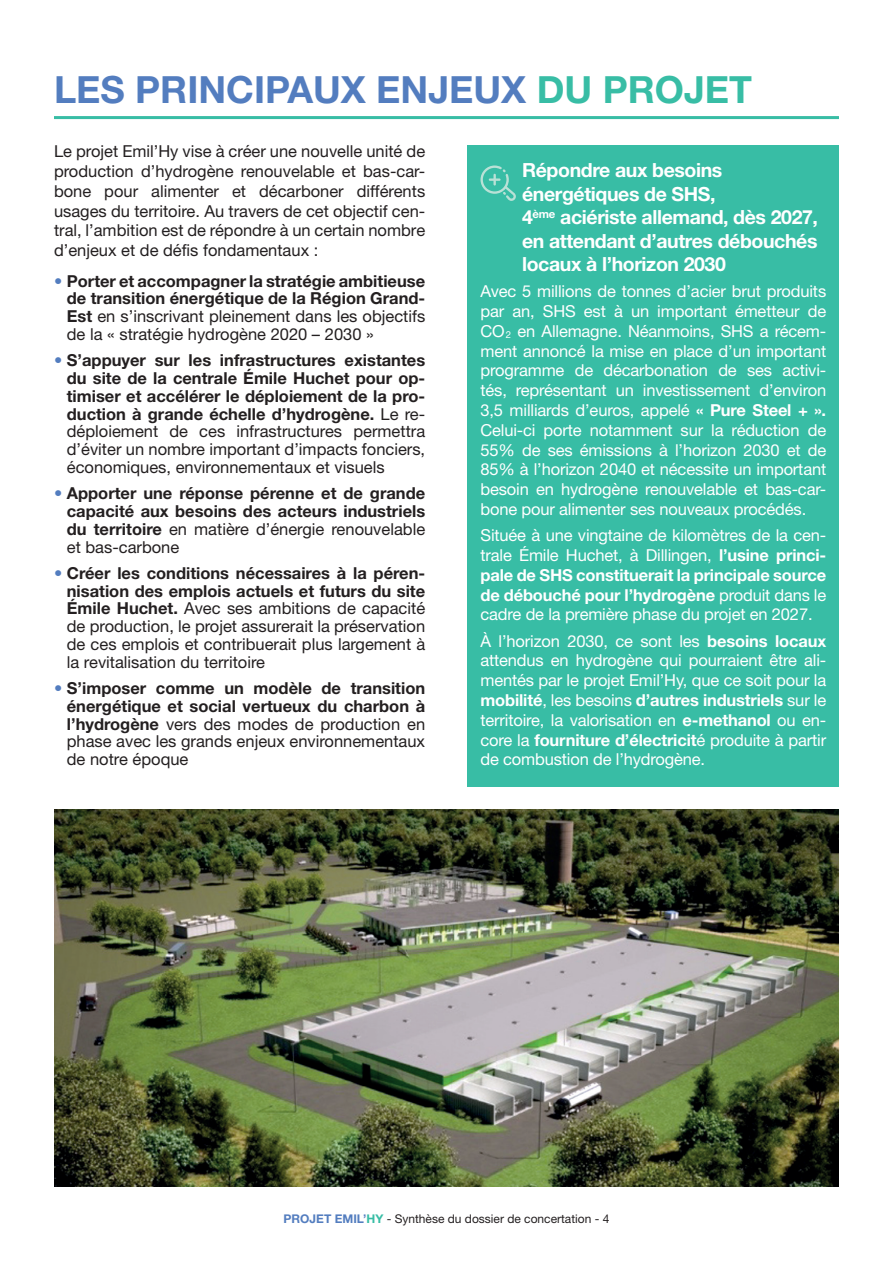
<style>
.page{position:relative;width:893px;height:1263px;background:#fff}
.page>*{position:absolute;margin:0;border:0;box-sizing:border-box;transform-origin:0 0}
.t1{font:700 37.5px "Helvetica Neue LT Std";color:#537dbf}
.t2{font:700 19.5px/23.4px "Helvetica Neue LT Std";letter-spacing:-.02em;color:#fff}
.t3{font:16.5px/19.8px "Helvetica Neue LT Std";letter-spacing:-.01em;color:#fff;text-align:justify}
.t4{font:700 16.5px/17.9px "Helvetica Neue LT Std";color:#231f20;text-align:justify}
.t5{font:16.5px/19.8px "Helvetica Neue LT Std";color:#231f20;text-align:justify}
.t6{font:12px "Helvetica Neue LT Std";color:#231f20}
.s1{color:#38bda5}
.s2{font-weight:400;color:#537dbf}
.s3{font-weight:400}
.s4{color:#537dbf}
.s5{font-weight:700}
.s6{font-size:9.6px}
.s7{font-weight:700;color:#537dbf}
.s8{font-weight:700;color:#38bda5}
</style>
<div class="page">
<hr style="left:54px;top:116px;width:785px;height:3px;background:#38bda5">
<div style="left:468px;top:145px;width:371px;height:149px;background:#38bda5"></div>
<div style="left:468px;top:285px;width:371px;height:252px;background:#38bda5"></div>
<div style="left:468px;top:529px;width:371px;height:113px;background:#38bda5"></div>
<div style="left:468px;top:635px;width:371px;height:152px;background:#38bda5"></div>
<svg style="left:480px;top:165px;width:36px;height:36px"></svg>
<img style="left:54px;top:809px;width:785px;height:377px">
<h1 class="t1" style="left:54px;top:67px;width:700px">LES PRINCIPAUX ENJEUX <span class="s1">DU PROJET</span></h1>
<p class="t5" style="left:54px;top:141px;width:373px">Le projet Emil’Hy vise à créer une nouvelle unité de production d’hydrogène renouvelable et bas-car&shy;bone pour alimenter et décarboner différents usages du territoire. Au travers de cet objectif cen&shy;tral, l’ambition est de répondre à un certain nombre d’enjeux et de défis fondamentaux :</p>
<p class="t4" style="left:67px;top:271px;width:360px;text-indent:-13px"><span class="s2">•</span> Porter et accompagner la stratégie ambitieuse de transition énergétique de la Région Grand-Est <span class="s3">en s’inscrivant pleinement dans les objectifs de la « stratégie hydrogène 2020 – 2030 »</span></p>
<p class="t4" style="left:67px;top:351px;width:360px;text-indent:-13px"><span class="s2">•</span> S’appuyer sur les infrastructures existantes du site de la centrale Émile Huchet pour op&shy;timiser et accélérer le déploiement de la pro&shy;duction à grande échelle d’hydrogène. <span class="s3">Le re&shy;déploiement de ces infrastructures permettra d’éviter un nombre important d’impacts fonciers, économiques, environnementaux et visuels</span></p>
<p class="t4" style="left:67px;top:484px;width:360px;text-indent:-13px"><span class="s2">•</span> Apporter une réponse pérenne et de grande capacité aux besoins des acteurs industriels du territoire <span class="s3">en matière d’énergie renouvelable et bas-carbone</span></p>
<p class="t5" style="left:67px;top:564px;width:360px;line-height:17.9px;text-indent:-13px"><span class="s4">•</span> <span class="s5">Créer les conditions nécessaires à la péren&shy;nisation des emplois actuels et futurs du site Émile Huchet.</span> Avec ses ambitions de capacité de production, le projet assurerait la préservation de ces emplois et contribuerait plus largement à la revitalisation du territoire</p>
<p class="t4" style="left:67px;top:679px;width:360px;text-indent:-13px"><span class="s2">•</span> S’imposer comme un modèle de transition énergétique et social vertueux du charbon à l’hydrogène <span class="s3">vers des modes de production en phase avec les grands enjeux environnementaux de notre époque</span></p>
<p class="t2" style="left:522px;top:158px;width:297px">Répondre aux besoins énergétiques de SHS,<br>4<sup>ème</sup> aciériste allemand, dès 2027, en attendant d’autres débouchés locaux à l’horizon 2030</p>
<p class="t3" style="left:480px;top:281px;width:347px">Avec 5 millions de tonnes d’acier brut produits par an, SHS est à un important émetteur de CO<span class="s6">2</span> en Allemagne. Néanmoins, SHS a récem&shy;ment annoncé la mise en place d’un important programme de décarbonation de ses activi&shy;tés, représentant un investissement d’environ 3,5 milliards d’euros, appelé <span class="s5">« Pure Steel + ».<br></span>Celui-ci porte notamment sur la réduction de 55% de ses émissions à l’horizon 2030 et de 85% à l’horizon 2040 et nécessite un important besoin en hydrogène renouvelable et bas-car&shy;bone pour alimenter ses nouveaux procédés.</p>
<p class="t3" style="left:480px;top:525px;width:347px">Située à une vingtaine de kilomètres de la cen&shy;trale Émile Huchet, à Dillingen, <span class="s5">l’usine princi&shy;pale de SHS constituerait la principale source de débouché pour l’hydrogène</span> produit dans le cadre de la première phase du projet en 2027.</p>
<p class="t3" style="left:480px;top:631px;width:347px">À l’horizon 2030, ce sont les <span class="s5">besoins locaux </span>attendus en hydrogène qui pourraient être ali&shy;mentés par le projet Emil’Hy, que ce soit pour la <span class="s5">mobilité</span>, les besoins <span class="s5">d’autres industriels</span> sur le territoire, la valorisation en <span class="s5">e-methanol</span> ou en&shy;core la <span class="s5">fourniture d’électricit</span>é produite à partir de combustion de l’hydrogène.</p>
<p class="t6" style="left:284px;top:1212px;width:327px"><span class="s7">PROJET EMIL’</span><span class="s8">HY</span> - Synthèse du dossier de concertation - 4</p>
</div>
